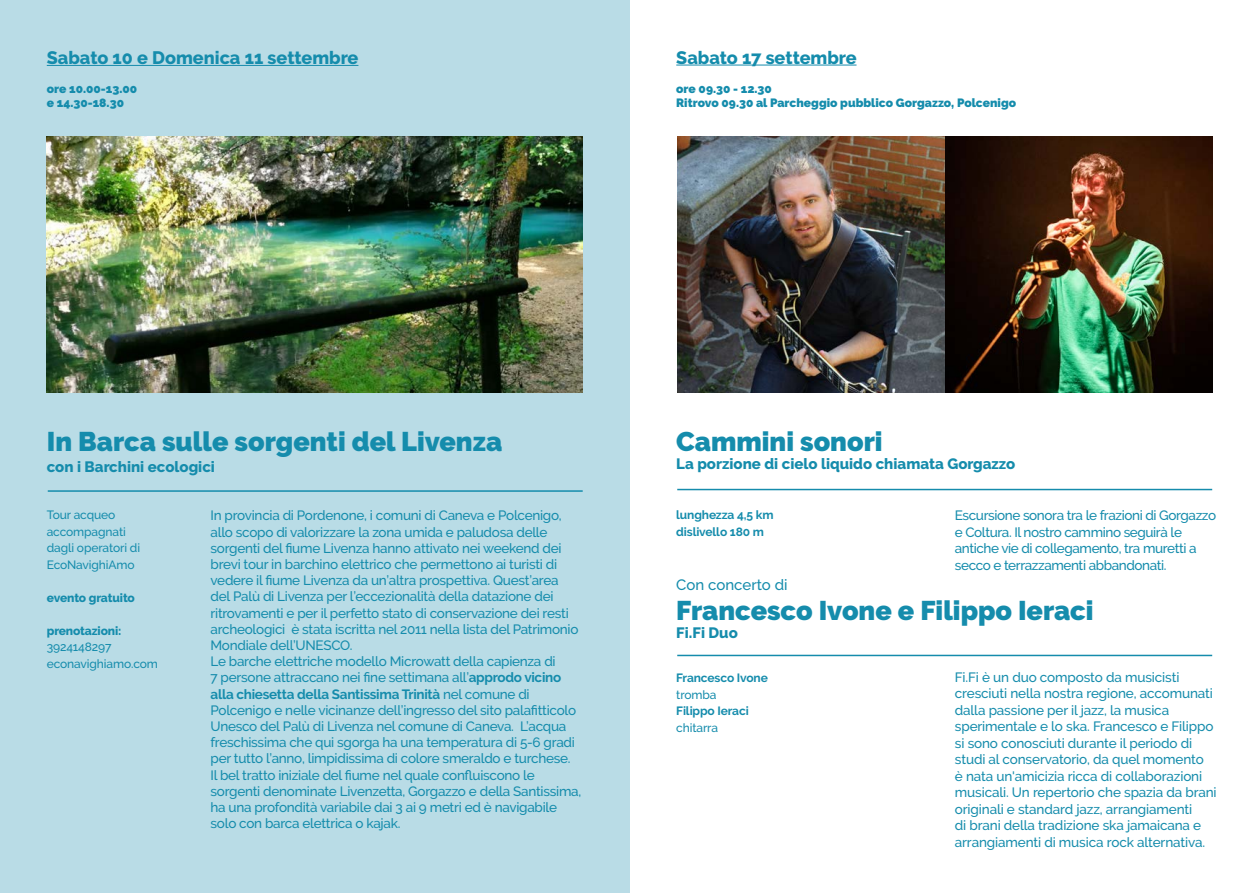
<style>
.page{position:relative;width:1259px;height:893px;background:#fff}
.page>*{position:absolute;margin:0;border:0;box-sizing:border-box;transform-origin:0 0}
.t1{font:900 27px "Raleway";color:#158cac}
.t2{font:800 18px "Raleway";color:#158cac}
.t3{font:800 15px "Raleway";color:#158cac}
.t4{font:500 15px "Raleway";color:#158cac}
.t5{font:500 13.5px/16.2px "Raleway";letter-spacing:-.02em;color:#158cac}
.t6{font:500 12px/16.5px "Raleway";letter-spacing:-.01em;color:#158cac}
.t7{font:900 12px/14.4px "Raleway";color:#158cac}
.t8{font:700 12px/16.5px "Raleway";letter-spacing:-.01em;color:#158cac}
.t9{font:800 12px "Raleway";letter-spacing:-.01em;color:#158cac}
.s1{font-weight:700}
</style>
<div class="page">
<div style="left:0;top:0;width:629px;height:893px;background:#b9dce6"></div>
<hr style="left:47px;top:65px;width:311px;height:1px;background:#158cac">
<hr style="left:48px;top:490px;width:535px;height:2px;background:#158cac">
<hr style="left:676px;top:65px;width:180px;height:1px;background:#158cac">
<hr style="left:677px;top:655px;width:535px;height:1px;background:#158cac">
<img style="left:944px;top:137px;width:268px;height:255px">
<img style="left:677px;top:137px;width:267px;height:255px">
<hr style="left:677px;top:489px;width:535px;height:1px;background:#158cac">
<img style="left:47px;top:137px;width:536px;height:255px">
<h2 class="t2" style="left:47px;top:48px;width:313px">Sabato 10 e Domenica 11 settembre</h2>
<p class="t7" style="left:47px;top:81px;width:92px">ore 10.00-13.00 e 14.30-18.30</p>
<h2 class="t2" style="left:676px;top:47px;width:182px">Sabato 17 settembre</h2>
<p class="t7" style="left:676px;top:81px;width:341px">ore 09.30 - 12.30<br>Ritrovo 09.30 al Parcheggio pubblico Gorgazzo, Polcenigo</p>
<h1 class="t1" style="left:47px;top:425px;width:457px">In Barca sulle sorgenti del Livenza</h1>
<p class="t3" style="left:47px;top:458px;width:170px">con i Barchini ecologici</p>
<p class="t6" style="left:47px;top:506px;width:95px">Tour acqueo accompagnati dagli operatori di<br>EcoNavighiAmo</p>
<p class="t9" style="left:47px;top:590px;width:90px">evento gratuito</p>
<p class="t9" style="left:47px;top:623px;width:76px">prenotazioni:</p>
<p class="t6" style="left:47px;top:638px;width:113px">3924148297 econavighiamo.com</p>
<p class="t5" style="left:210px;top:508px;width:372px">In provincia di Pordenone, i comuni di Caneva e Polcenigo, allo scopo di valorizzare la zona umida e paludosa delle sorgenti del fiume Livenza hanno attivato nei weekend dei brevi tour in barchino elettrico che permettono ai turisti di vedere il fiume Livenza da un’altra prospettiva. Quest’area del Palù di Livenza per l’eccezionalità della datazione dei ritrovamenti e per il perfetto stato di conservazione dei resti archeologici è stata iscritta nel 2011 nella lista del Patrimonio Mondiale dell’UNESCO.<br>Le barche elettriche modello Microwatt della capienza di<br>7 persone attraccano nei fine settimana all’<span class="s1">approdo vicino alla chiesetta della Santissima Trinità</span> nel comune di Polcenigo e nelle vicinanze dell’ingresso del sito palafitticolo Unesco del Palù di Livenza nel comune di Caneva. L’acqua freschissima che qui sgorga ha una temperatura di 5-6 gradi per tutto l’anno, limpidissima di colore smeraldo e turchese.<br>Il bel tratto iniziale del fiume nel quale confluiscono le sorgenti denominate Livenzetta, Gorgazzo e della Santissima, ha una profondità variabile dai 3 ai 9 metri ed è navigabile solo con barca elettrica o kajak.</p>
<h1 class="t1" style="left:676px;top:425px;width:208px">Cammini sonori</h1>
<p class="t3" style="left:676px;top:455px;width:340px">La porzione di cielo liquido chiamata Gorgazzo</p>
<p class="t5" style="left:955px;top:507px;width:263px">Escursione sonora tra le frazioni di Gorgazzo e Coltura. Il nostro cammino seguirà le antiche vie di collegamento, tra muretti a secco e terrazzamenti abbandonati.</p>
<p class="t8" style="left:676px;top:507px;width:99px">lunghezza 4,5 km dislivello 180 m</p>
<p class="t4" style="left:676px;top:576px;width:113px">Con concerto di</p>
<h1 class="t1" style="left:676px;top:595px;width:419px">Francesco Ivone e Filippo Ieraci</h1>
<p class="t3" style="left:676px;top:624px;width:63px">Fi.Fi Duo</p>
<p class="t8" style="left:676px;top:670px;width:93px">Francesco Ivone</p>
<p class="t6" style="left:676px;top:686px;width:42px">tromba</p>
<p class="t8" style="left:676px;top:703px;width:74px">Filippo Ieraci</p>
<p class="t6" style="left:676px;top:719px;width:43px">chitarra</p>
<p class="t5" style="left:955px;top:669px;width:263px">Fi.Fi è un duo composto da musicisti cresciuti nella nostra regione, accomunati dalla passione per il jazz, la musica sperimentale e lo ska. Francesco e Filippo si sono conosciuti durante il periodo di studi al conservatorio, da quel momento<br>è nata un'amicizia ricca di collaborazioni musicali. Un repertorio che spazia da brani originali e standard jazz, arrangiamenti<br>di brani della tradizione ska jamaicana e arrangiamenti di musica rock alternativa.</p>
</div>
